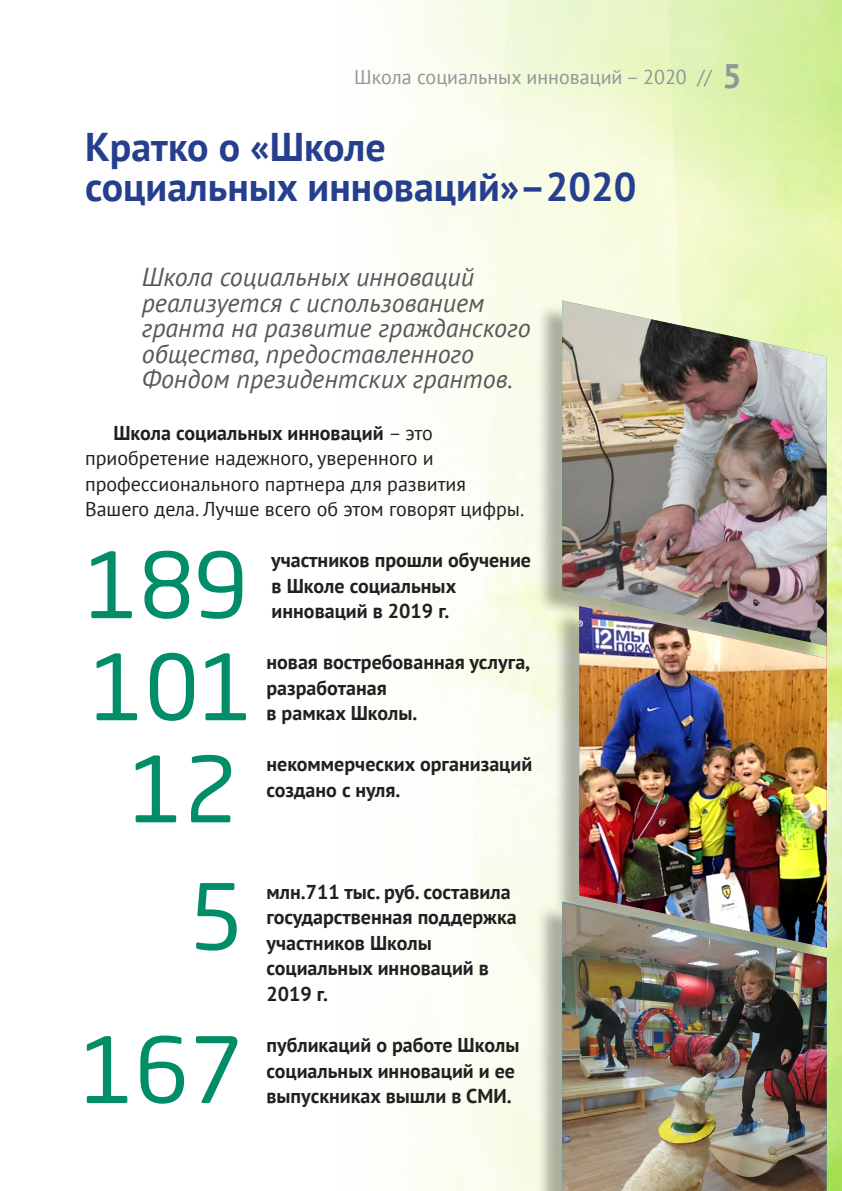
<style>
.page{position:relative;width:842px;height:1191px;background:#fff}
.page>*{position:absolute;margin:0;border:0;box-sizing:border-box;transform-origin:0 0}
.Осн_текст{font:90px "Neo Sans Pro";color:#008d68}
.Заголовок{font:700 40px/40px "PT Sans";color:#253f8e}
.Цитата{font:italic 26px/25.6px "PT Sans";color:#57585a}
.буквица{font:700 20px/25.6px "PT Sans";color:#231f20}
.Осн_текст-2{font:20px/25.6px "PT Sans";color:#231f20}
.t1{font:20px "PT Sans";color:#939598}
.s1{font-weight:700;font-size:34px}
.s2{font-weight:700}
</style>
<div class="page">
<img style="left:397px;top:0;width:445px;height:1191px">
<div style="left:536px;top:303px;width:287px;height:366px;background:#231f20;opacity:.35"></div>
<img style="left:562px;top:300px;width:265px;height:302px">
<div style="left:553px;top:602px;width:269px;height:368px;background:#231f20;opacity:.35"></div>
<img style="left:579px;top:595px;width:248px;height:306px">
<div style="left:536px;top:904px;width:287px;height:287px;background:#231f20;opacity:.35"></div>
<img style="left:562px;top:901px;width:265px;height:290px">
<p class="t1" style="left:354px;top:64px;width:389px">Школа социальных инноваций – 2020 // <span class="s1">5</span></p>
<p class="Заголовок" style="left:85px;top:126px;width:553px">Кратко о «Школе<br>социальных инноваций»–2020</p>
<p class="Цитата" style="left:142px;top:264px;width:391px">Школа социальных инноваций реализуется с использованием гранта на развитие гражданского общества, предоставленного<br>Фондом президентских грантов.</p>
<p class="Осн_текст-2" style="left:85px;top:419px;width:441px;text-indent:28px"><span class="s2">Школа социальных инноваций</span> – это приобретение надежного, уверенного и профессионального партнера для развития Вашего дела. Лучше всего об этом говорят цифры.</p>
<p class="буквица" style="left:271px;top:547px;width:261px">участников прошли обучение в Школе социальных инноваций в 2019 г.</p>
<p class="буквица" style="left:266px;top:649px;width:265px">новая востребованная услуга, разработаная<br>в рамках Школы.</p>
<p class="буквица" style="left:266px;top:751px;width:267px">некоммерческих организаций создано с нуля.</p>
<p class="Осн_текст" style="left:85px;top:530px;width:165px">189</p>
<p class="Осн_текст" style="left:90px;top:632px;width:165px">101</p>
<p class="Осн_текст" style="left:129px;top:734px;width:110px">12</p>
<p class="Осн_текст" style="left:189px;top:861px;width:56px">5</p>
<p class="Осн_текст" style="left:81px;top:1014px;width:165px">167</p>
<p class="буквица" style="left:266px;top:878px;width:252px">млн.711 тыс. руб. составила государственная поддержка участников Школы социальных инноваций в<br>2019 г.</p>
<p class="буквица" style="left:266px;top:1031px;width:254px">публикаций о работе Школы социальных инноваций и ее выпускниках вышли в СМИ.</p>
</div>
